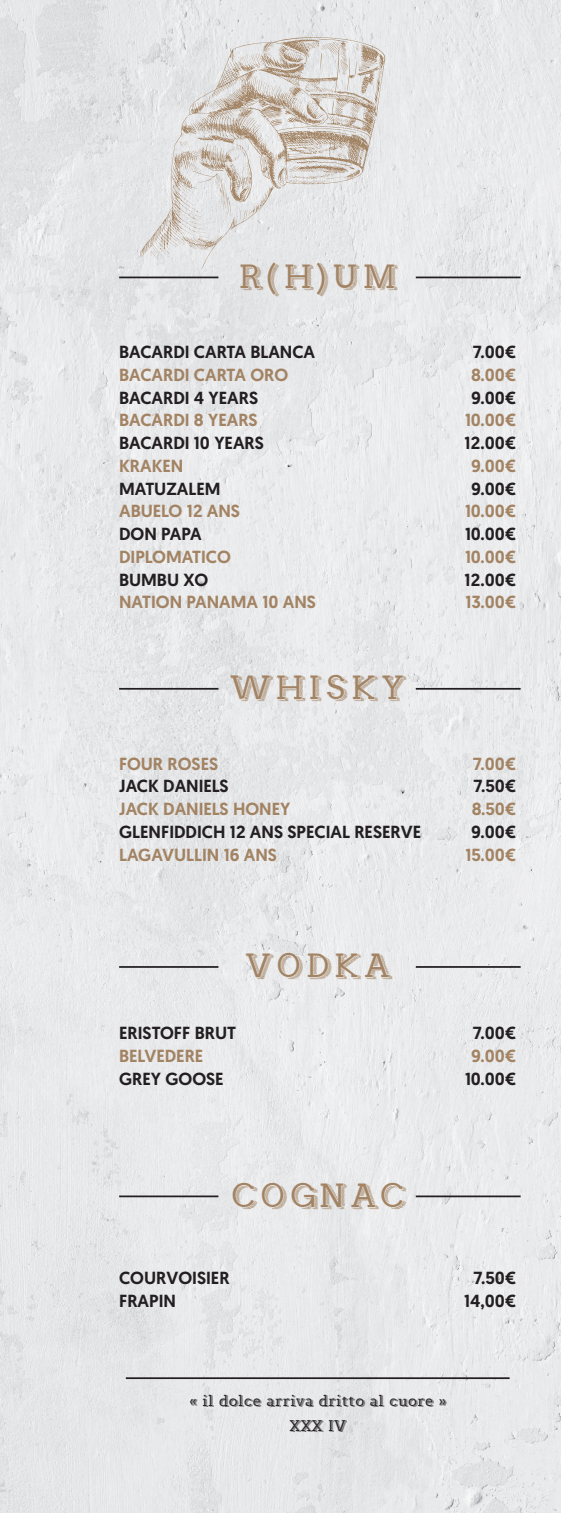
<style>
.page{position:relative;width:561px;height:1513px;background:#fff}
.page>*{position:absolute;margin:0;border:0;box-sizing:border-box;transform-origin:0 0}
.t1{font:45.5px "Airbag";letter-spacing:.1em;color:#a28363}
.t2{font:21px "Airbag";color:#231f20}
.t3{font:500 17.5px "Geomanist";color:#231f20}
.t4{font:500 17.5px "Geomanist";color:#a28363}
</style>
<div class="page">
<img style="left:0;top:0;width:561px;height:1513px">
<hr style="left:126px;top:1377px;width:383px;height:2px;background:#231f20">
<hr style="left:415px;top:277px;width:105px;height:1px;background:#231f20">
<hr style="left:119px;top:277px;width:99px;height:1px;background:#231f20">
<hr style="left:415px;top:688px;width:105px;height:2px;background:#231f20">
<hr style="left:119px;top:688px;width:99px;height:2px;background:#231f20">
<hr style="left:415px;top:966px;width:105px;height:2px;background:#231f20">
<hr style="left:119px;top:966px;width:99px;height:2px;background:#231f20">
<hr style="left:415px;top:1196px;width:105px;height:1px;background:#231f20">
<hr style="left:119px;top:1196px;width:99px;height:1px;background:#231f20">
<svg style="left:139px;top:34px;width:246px;height:236px;background:#dcd9d6"></svg>
<h1 class="t1" style="left:238px;top:257px;width:160px">R(H)UM</h1>
<p class="t3" style="left:119px;top:341px;width:197px">BACARDI CARTA BLANCA</p>
<p class="t3" style="left:472px;top:341px;width:45px">7.00€</p>
<p class="t4" style="left:119px;top:363px;width:170px">BACARDI CARTA ORO</p>
<p class="t4" style="left:471px;top:363px;width:47px">8.00€</p>
<p class="t3" style="left:119px;top:386px;width:140px">BACARDI 4 YEARS</p>
<p class="t3" style="left:471px;top:386px;width:47px">9.00€</p>
<p class="t4" style="left:119px;top:409px;width:140px">BACARDI 8 YEARS</p>
<p class="t4" style="left:465px;top:409px;width:53px">10.00€</p>
<p class="t3" style="left:119px;top:432px;width:146px">BACARDI 10 YEARS</p>
<p class="t3" style="left:464px;top:432px;width:53px">12.00€</p>
<p class="t4" style="left:119px;top:454px;width:66px">KRAKEN</p>
<p class="t4" style="left:471px;top:454px;width:47px">9.00€</p>
<p class="t3" style="left:119px;top:477px;width:103px">MATUZALEM</p>
<p class="t3" style="left:471px;top:477px;width:47px">9.00€</p>
<p class="t4" style="left:119px;top:500px;width:122px">ABUELO 12 ANS</p>
<p class="t4" style="left:465px;top:500px;width:53px">10.00€</p>
<p class="t3" style="left:119px;top:523px;width:84px">DON PAPA</p>
<p class="t3" style="left:465px;top:523px;width:53px">10.00€</p>
<p class="t4" style="left:119px;top:545px;width:113px">DIPLOMATICO</p>
<p class="t4" style="left:465px;top:545px;width:53px">10.00€</p>
<p class="t3" style="left:119px;top:568px;width:91px">BUMBU XO</p>
<p class="t3" style="left:464px;top:568px;width:53px">12.00€</p>
<p class="t4" style="left:119px;top:591px;width:198px">NATION PANAMA 10 ANS</p>
<p class="t4" style="left:465px;top:591px;width:52px">13.00€</p>
<h1 class="t1" style="left:231px;top:669px;width:175px">WHISKY</h1>
<p class="t4" style="left:119px;top:752px;width:101px">FOUR ROSES</p>
<p class="t4" style="left:472px;top:752px;width:45px">7.00€</p>
<p class="t3" style="left:119px;top:775px;width:111px">JACK DANIELS</p>
<p class="t3" style="left:473px;top:775px;width:44px">7.50€</p>
<p class="t4" style="left:119px;top:797px;width:173px">JACK DANIELS HONEY</p>
<p class="t4" style="left:471px;top:797px;width:46px">8.50€</p>
<p class="t3" style="left:119px;top:820px;width:303px">GLENFIDDICH 12 ANS SPECIAL RESERVE</p>
<p class="t3" style="left:471px;top:820px;width:47px">9.00€</p>
<p class="t4" style="left:119px;top:843px;width:159px">LAGAVULLIN 16 ANS</p>
<p class="t4" style="left:465px;top:843px;width:52px">15.00€</p>
<h1 class="t1" style="left:245px;top:947px;width:147px">VODKA</h1>
<p class="t3" style="left:119px;top:1022px;width:118px">ERISTOFF BRUT</p>
<p class="t3" style="left:472px;top:1022px;width:45px">7.00€</p>
<p class="t4" style="left:119px;top:1044px;width:86px">BELVEDERE</p>
<p class="t4" style="left:471px;top:1044px;width:47px">9.00€</p>
<p class="t3" style="left:119px;top:1067px;width:106px">GREY GOOSE</p>
<p class="t3" style="left:465px;top:1067px;width:53px">10.00€</p>
<h1 class="t1" style="left:231px;top:1176px;width:174px">COGNAC</h1>
<p class="t3" style="left:119px;top:1267px;width:112px">COURVOISIER</p>
<p class="t3" style="left:473px;top:1267px;width:44px">7.50€</p>
<p class="t3" style="left:119px;top:1289px;width:58px">FRAPIN</p>
<p class="t3" style="left:464px;top:1289px;width:53px">14,00€</p>
<p class="t2" style="left:189px;top:1392px;width:259px">« il dolce arriva dritto al cuore »</p>
<p class="t2" style="left:289px;top:1417px;width:58px">XXX IV</p>
</div>
